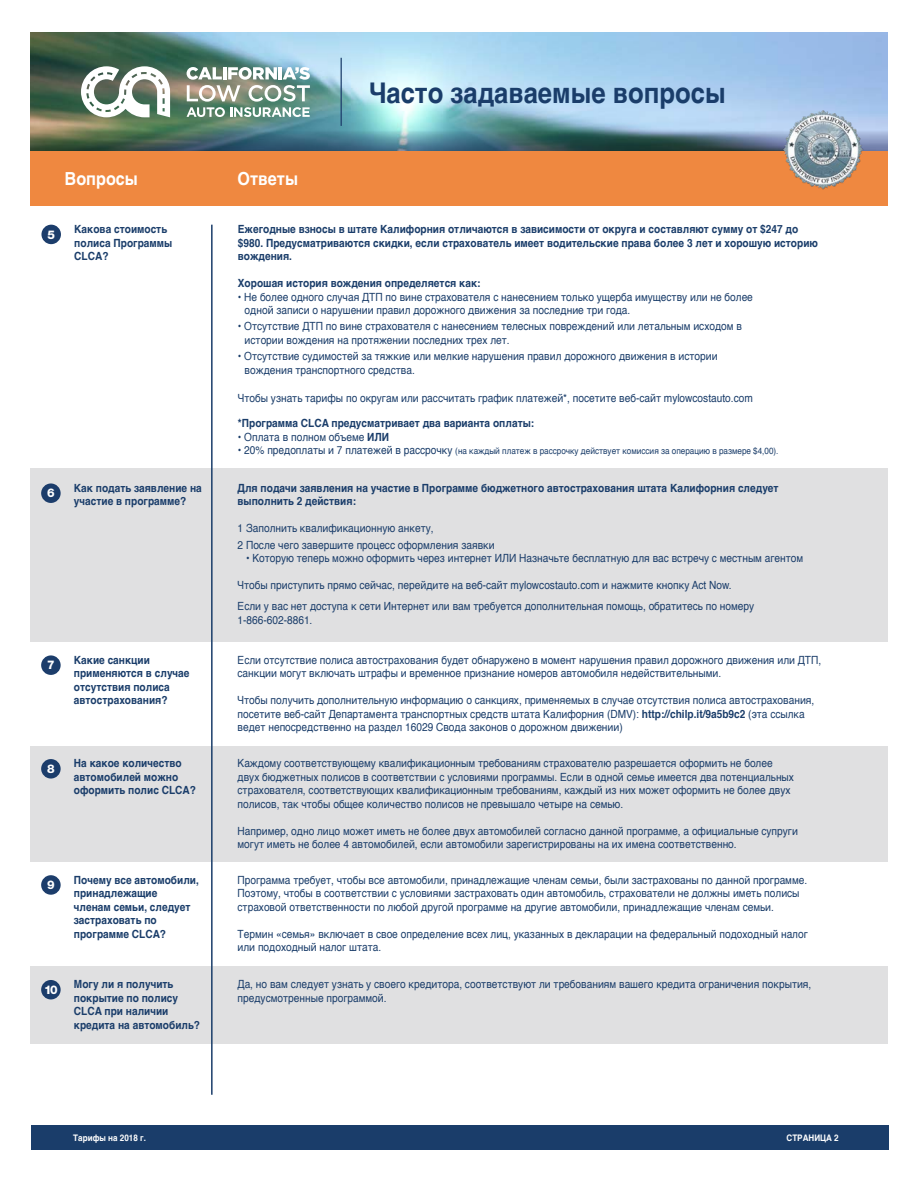
<style>
.page{position:relative;width:918px;height:1188px;background:#fff}
.page>*{position:absolute;margin:0;border:0;box-sizing:border-box;transform-origin:0 0}
.t1{font:700 28.5px "Helvetica";color:#1a3d6a;scale:.9 1}
.t2{font:700 18px "Helvetica";color:#fff;scale:.9 1}
.t3{font:800 12px "Helvetica Neue";color:#fff}
.t4{font:11.25px/13.5px "Helvetica";color:#1a3d6a;scale:.9 1}
.t5{font:700 11.25px/13.5px "Helvetica";color:#1a3d6a;scale:.9 1}
.t6{font:9px "Helvetica";color:#1a3d6a;scale:.9 1}
.t7{font:700 9px "Helvetica";color:#fff;scale:.9 1}
.s1{font-weight:700}
.s2{font-size:11.25px}
</style>
<div class="page">
<div style="left:31px;top:1125px;width:858px;height:25px;background:#1a3d6a"></div>
<img style="left:30px;top:33px;width:858px;height:97px">
<img style="left:30px;top:130px;width:858px;height:21px">
<div style="left:30px;top:151px;width:858px;height:54px;background:#ef8840"></div>
<svg style="left:81px;top:66px;width:89px;height:51px"></svg>
<img style="left:187px;top:67px;width:123px;height:50px">
<hr style="left:341px;top:58px;width:1px;height:68px;background:#1c3d6b">
<img style="left:782px;top:108px;width:82px;height:82px">
<div style="left:30px;top:746px;width:858px;height:116px;background:#e0e0e1"></div>
<div style="left:30px;top:966px;width:858px;height:78px;background:#e0e0e1"></div>
<div style="left:30px;top:469px;width:858px;height:173px;background:#e0e0e1"></div>
<div style="left:41px;top:225px;width:20px;height:19px;background:#1c3d6b;border-radius:50%"></div>
<div style="left:41px;top:483px;width:20px;height:20px;background:#1c3d6b;border-radius:50%"></div>
<div style="left:41px;top:759px;width:20px;height:20px;background:#1c3d6b;border-radius:50%"></div>
<div style="left:41px;top:980px;width:20px;height:19px;background:#1c3d6b;border-radius:50%"></div>
<div style="left:41px;top:875px;width:20px;height:20px;background:#1c3d6b;border-radius:50%"></div>
<div style="left:41px;top:655px;width:20px;height:20px;background:#1c3d6b;border-radius:50%"></div>
<hr style="left:211px;top:225px;width:2px;height:870px;background:#1a3d6a">
<h1 class="t1" style="left:369px;top:69px;width:397px">Часто задаваемые вопросы</h1>
<h2 class="t2" style="left:65px;top:164px;width:83px">Вопросы</h2>
<h2 class="t2" style="left:238px;top:164px;width:69px">Ответы</h2>
<p class="t3" style="left:47px;top:227px;width:9px">5</p>
<p class="t5" style="left:74px;top:223px;width:110px">Какова стоимость полиса Программы<br>CLCA?</p>
<p class="t3" style="left:47px;top:486px;width:9px">6</p>
<p class="t5" style="left:74px;top:481px;width:144px">Как подать заявление на участие в программе?</p>
<p class="t3" style="left:47px;top:658px;width:9px">7</p>
<p class="t5" style="left:74px;top:653px;width:130px">Какие санкции применяются в случае отсутствия полиса автострахования?</p>
<p class="t3" style="left:47px;top:762px;width:9px">8</p>
<p class="t5" style="left:74px;top:757px;width:137px">На какое количество автомобилей можно оформить полис CLCA?</p>
<p class="t3" style="left:47px;top:878px;width:9px">9</p>
<p class="t3" style="left:44px;top:982px;width:15px">10</p>
<p class="t5" style="left:74px;top:873px;width:140px">Почему все автомобили, принадлежащие<br>членам семьи, следует застраховать по программе CLCA?</p>
<p class="t5" style="left:74px;top:978px;width:142px">Могу ли я получить покрытие по полису<br>CLCA при наличии кредита на автомобиль?</p>
<p class="t5" style="left:238px;top:223px;width:646px">Ежегодные взносы в штате Калифорния отличаются в зависимости от округа и составляют сумму от $247 до $980. Предусматриваются скидки, если страхователь имеет водительские права более 3 лет и хорошую историю вождения.</p>
<p class="t5" style="left:238px;top:277px;width:271px">Хорошая история вождения определяется как:</p>
<p class="t4" style="left:245px;top:290px;width:566px;text-indent:-7px">• Не более одного случая ДТП по вине страхователя с нанесением только ущерба имуществу или не более одной записи о нарушении правил дорожного движения за последние три года.</p>
<p class="t4" style="left:245px;top:320px;width:554px;text-indent:-7px">• Отсутствие ДТП по вине страхователя с нанесением телесных повреждений или летальным исходом в истории вождения на протяжении последних трех лет.</p>
<p class="t4" style="left:245px;top:350px;width:527px;text-indent:-7px">• Отсутствие судимостей за тяжкие или мелкие нарушения правил дорожного движения в истории вождения транспортного средства.</p>
<p class="t4" style="left:238px;top:391px;width:574px">Чтобы узнать тарифы по округам или рассчитать график платежей*, посетите веб-сайт mylowcostauto.com</p>
<p class="t5" style="left:238px;top:417px;width:331px">*Программа CLCA предусматривает два варианта оплаты:</p>
<p class="t4" style="left:238px;top:430px;width:170px">• Оплата в полном объеме <span class="s1">ИЛИ</span></p>
<p class="t6" style="left:238px;top:444px;width:602px"><span class="s2">• 20% предоплаты и 7 платежей в рассрочку</span> (на каждый платеж в рассрочку действует комиссия за операцию в размере $4,00).</p>
<p class="t5" style="left:238px;top:481px;width:603px">Для подачи заявления на участие в Программе бюджетного автострахования штата Калифорния следует выполнить 2 действия:</p>
<p class="t4" style="left:238px;top:521px;width:287px;line-height:16.2px">1 Заполнить квалификационную анкету,<br>2 После чего завершите процесс оформления заявки</p>
<p class="t4" style="left:246px;top:552px;width:621px">• Которую теперь можно оформить через интернет ИЛИ Назначьте бесплатную для вас встречу с местным агентом</p>
<p class="t4" style="left:238px;top:575px;width:575px;line-height:21px">Чтобы приступить прямо сейчас, перейдите на веб-сайт mylowcostauto.com и нажмите кнопку Act Now.<br>Если у вас нет доступа к сети Интернет или вам требуется дополнительная помощь, обратитесь по номеру</p>
<p class="t4" style="left:238px;top:613px;width:85px">1-866-602-8861.</p>
<p class="t4" style="left:238px;top:654px;width:650px">Если отсутствие полиса автострахования будет обнаружено в момент нарушения правил дорожного движения или ДТП, санкции могут включать штрафы и временное признание номеров автомобиля недействительными.</p>
<p class="t4" style="left:238px;top:694px;width:642px">Чтобы получить дополнительную информацию о санкциях, применяемых в случае отсутствия полиса автострахования, посетите веб-сайт Департамента транспортных средств штата Калифорния (DMV): <span class="s1">http://chilp.it/9a5b9c2</span> (эта ссылка ведет непосредственно на раздел 16029 Свода законов о дорожном движении)</p>
<p class="t4" style="left:238px;top:757px;width:620px">Каждому соответствующему квалификационным требованиям страхователю разрешается оформить не более двух бюджетных полисов в соответствии с условиями программы. Если в одной семье имеется два потенциальных страхователя, соответствующих квалификационным требованиям, каждый из них может оформить не более двух полисов, так чтобы общее количество полисов не превышало четыре на семью.</p>
<p class="t4" style="left:238px;top:825px;width:624px">Например, одно лицо может иметь не более двух автомобилей согласно данной программе, а официальные супруги могут иметь не более 4 автомобилей, если автомобили зарегистрированы на их имена соответственно.</p>
<p class="t4" style="left:238px;top:873px;width:634px">Программа требует, чтобы все автомобили, принадлежащие членам семьи, были застрахованы по данной программе.<br>Поэтому, чтобы в соответствии с условиями застраховать один автомобиль, страхователи не должны иметь полисы страховой ответственности по любой другой программе на другие автомобили, принадлежащие членам семьи.</p>
<p class="t4" style="left:238px;top:927px;width:635px">Термин «семья» включает в свое определение всех лиц, указанных в декларации на федеральный подоходный налог или подоходный налог штата.</p>
<p class="t4" style="left:238px;top:978px;width:639px">Да, но вам следует узнать у своего кредитора, соответствуют ли требованиям вашего кредита ограничения покрытия, предусмотренные программой.</p>
<p class="t7" style="left:73px;top:1130px;width:82px">Тарифы на 2018 г.</p>
<p class="t7" style="left:787px;top:1130px;width:60px">СТРАНИЦА 2</p>
</div>
